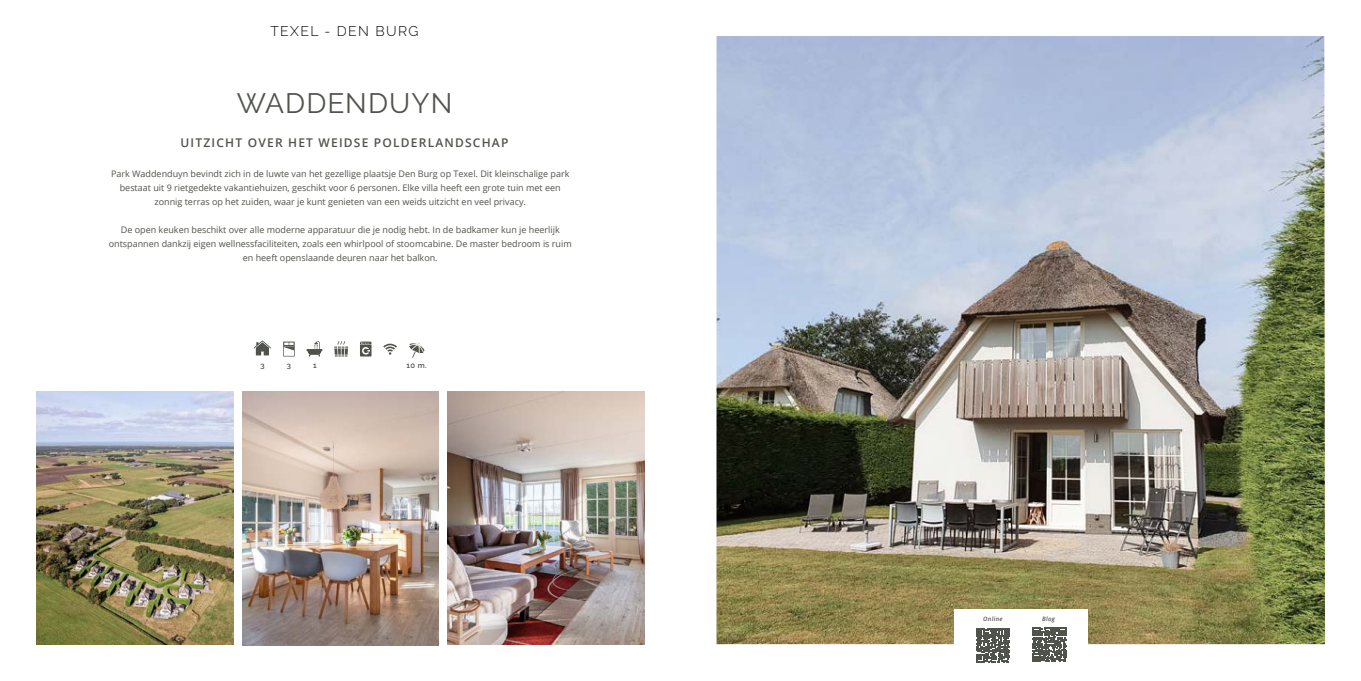
<style>
.page{position:relative;width:1361px;height:681px;background:#fff}
.page>*{position:absolute;margin:0;border:0;box-sizing:border-box;transform-origin:0 0}
.t1{font:28px "Raleway";letter-spacing:.04em;color:#50534c}
.t2{font:300 14px "Raleway";letter-spacing:.1em;color:#000}
.t3{font:600 12px "Open Sans";letter-spacing:.1em;color:#50534c}
.t4{font:9px/14px "Open Sans";color:#50534c;text-align:center}
.t5{font:600 7.6px "Raleway";color:#50534c}
.t6{font:italic 600 6px "Open Sans";letter-spacing:.05em;color:#50534c}
</style>
<div class="page">
<img style="left:716px;top:36px;width:609px;height:608px">
<div style="left:954px;top:609px;width:133px;height:71px;background:#fff"></div>
<svg style="left:283px;top:341px;width:12px;height:15px"></svg>
<svg style="left:306px;top:341px;width:16px;height:15px"></svg>
<svg style="left:334px;top:341px;width:14px;height:15px"></svg>
<svg style="left:360px;top:341px;width:11px;height:15px"></svg>
<svg style="left:383px;top:343px;width:14px;height:11px"></svg>
<svg style="left:254px;top:340px;width:17px;height:15px"></svg>
<img style="left:36px;top:391px;width:197px;height:253px">
<img style="left:447px;top:391px;width:197px;height:253px">
<img style="left:242px;top:391px;width:197px;height:254px">
<svg style="left:409px;top:343px;width:15px;height:15px"></svg>
<svg style="left:976px;top:628px;width:34px;height:34px"></svg>
<svg style="left:1032px;top:627px;width:34px;height:34px"></svg>
<h2 class="t2" style="left:270px;top:23px;width:150px">TEXEL - DEN BURG</h2>
<h1 class="t1" style="left:237px;top:87px;width:217px">WADDENDUYN</h1>
<h3 class="t3" style="left:180px;top:134px;width:329px">UITZICHT OVER HET WEIDSE POLDERLANDSCHAP</h3>
<p class="t4" style="left:111px;top:166px;width:460px">Park Waddenduyn bevindt zich in de luwte van het gezellige plaatsje Den Burg op Texel. Dit kleinschalige park bestaat uit 9 rietgedekte vakantiehuizen, geschikt voor 6 personen. Elke villa heeft een grote tuin met een zonnig terras op het zuiden, waar je kunt genieten van een weids uitzicht en veel privacy.</p>
<p class="t4" style="left:109px;top:222px;width:464px">De open keuken beschikt over alle moderne apparatuur die je nodig hebt. In de badkamer kun je heerlijk ontspannen dankzij eigen wellnessfaciliteiten, zoals een whirlpool of stoomcabine. De master bedroom is ruim en heeft openslaande deuren naar het balkon.</p>
<p class="t5" style="left:260px;top:360px;width:6px">3</p>
<p class="t5" style="left:287px;top:360px;width:6px">3</p>
<p class="t5" style="left:313px;top:360px;width:5px">1</p>
<p class="t5" style="left:406px;top:360px;width:22px">10 m.</p>
<p class="t6" style="left:983px;top:614px;width:21px">Online</p>
<p class="t6" style="left:1042px;top:614px;width:14px">Blog</p>
</div>
